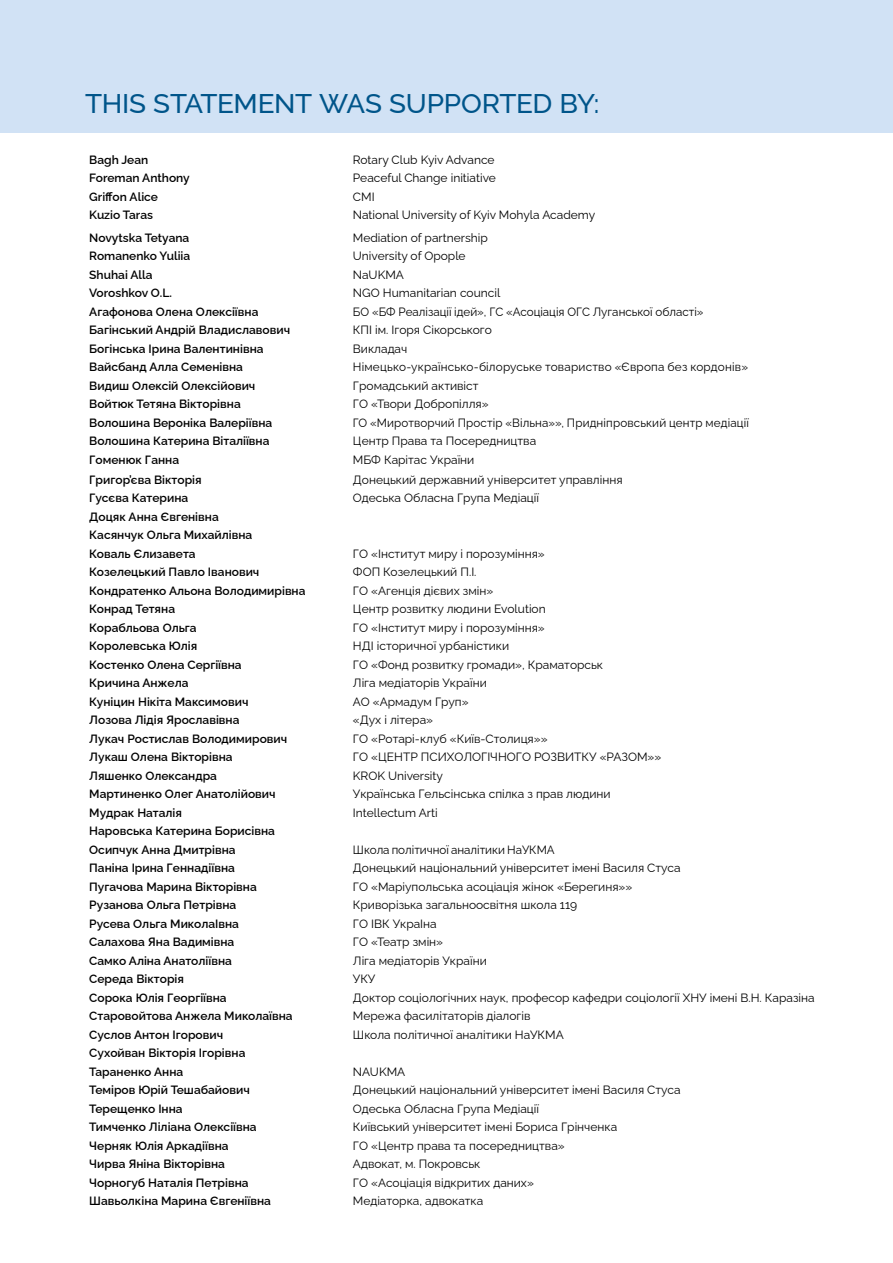
<style>
.page{position:relative;width:893px;height:1263px;background:#fff}
.page>*{position:absolute;margin:0;border:0;box-sizing:border-box;transform-origin:0 0}
.t1{font:500 27px "Raleway";letter-spacing:-.015em;color:#00558a}
.Текст{font:12px "Raleway";color:#000}
.Текст-2{font:600 12px "Raleway";color:#000}
</style>
<div class="page">
<div style="left:0;top:0;width:893px;height:132px;background:#d1e2f5"></div>
<p class="t1" style="left:85px;top:81px;width:516px">THIS STATEMENT WAS SUPPORTED BY:</p>
<p class="Текст-2" style="left:89px;top:150px;width:61px">Bagh Jean</p>
<p class="Текст" style="left:353px;top:150px;width:143px">Rotary Club Kyiv Advance</p>
<p class="Текст-2" style="left:89px;top:169px;width:102px">Foreman Anthony</p>
<p class="Текст" style="left:353px;top:169px;width:144px">Peaceful Change initiative</p>
<p class="Текст-2" style="left:89px;top:187px;width:70px">Griffon Alice</p>
<p class="Текст" style="left:353px;top:187px;width:23px">CMI</p>
<p class="Текст-2" style="left:89px;top:206px;width:65px">Kuzio Taras</p>
<p class="Текст" style="left:353px;top:206px;width:244px">National University of Kyiv Mohyla Academy</p>
<p class="Текст-2" style="left:89px;top:228px;width:102px">Novytska Tetyana</p>
<p class="Текст" style="left:353px;top:228px;width:136px">Mediation of partnership</p>
<p class="Текст-2" style="left:89px;top:247px;width:102px">Romanenko Yuliia</p>
<p class="Текст" style="left:353px;top:247px;width:114px">University of Opople</p>
<p class="Текст-2" style="left:89px;top:265px;width:65px">Shuhai Alla</p>
<p class="Текст" style="left:353px;top:265px;width:53px">NaUKMA</p>
<p class="Текст-2" style="left:89px;top:284px;width:84px">Voroshkov O.L.</p>
<p class="Текст" style="left:353px;top:284px;width:149px">NGO Humanitarian council</p>
<p class="Текст-2" style="left:89px;top:302px;width:171px">Агафонова Олена Олексіївна</p>
<p class="Текст" style="left:353px;top:302px;width:352px">БО «БФ Реалізації ідей», ГС «Асоціація ОГС Луганської області»</p>
<p class="Текст-2" style="left:89px;top:321px;width:202px">Багінський Андрій Владиславович</p>
<p class="Текст" style="left:353px;top:321px;width:141px">КПІ ім. Ігоря Сікорського</p>
<p class="Текст-2" style="left:89px;top:339px;width:176px">Богінська Ірина Валентинівна</p>
<p class="Текст" style="left:353px;top:339px;width:56px">Викладач</p>
<p class="Текст-2" style="left:89px;top:358px;width:155px">Вайсбанд Алла Семенівна</p>
<p class="Текст" style="left:353px;top:358px;width:397px">Німецько-українсько-білоруське товариство «Європа без кордонів»</p>
<p class="Текст-2" style="left:89px;top:376px;width:168px">Видиш Олексій Олексійович</p>
<p class="Текст" style="left:353px;top:376px;width:127px">Громадський активіст</p>
<p class="Текст-2" style="left:89px;top:395px;width:153px">Войтюк Тетяна Вікторівна</p>
<p class="Текст" style="left:353px;top:395px;width:137px">ГО «Твори Добропілля»</p>
<p class="Текст-2" style="left:89px;top:413px;width:185px">Волошина Вероніка Валеріївна</p>
<p class="Текст" style="left:353px;top:413px;width:398px">ГО «Миротворчий Простір «Вільна»», Придніпровський центр медіації</p>
<p class="Текст-2" style="left:89px;top:432px;width:182px">Волошина Катерина Віталіївна</p>
<p class="Текст" style="left:353px;top:432px;width:185px">Центр Права та Посередництва</p>
<p class="Текст-2" style="left:89px;top:450px;width:91px">Гоменюк Ганна</p>
<p class="Текст" style="left:353px;top:450px;width:123px">МБФ Карітас України</p>
<p class="Текст-2" style="left:89px;top:470px;width:114px">Григор’єва Вікторія</p>
<p class="Текст" style="left:353px;top:470px;width:271px">Донецький державний університет управління</p>
<p class="Текст-2" style="left:89px;top:488px;width:101px">Гусєва Катерина</p>
<p class="Текст" style="left:353px;top:488px;width:188px">Одеська Обласна Група Медіації</p>
<p class="Текст-2" style="left:89px;top:507px;width:131px">Доцяк Анна Євгенівна</p>
<p class="Текст-2" style="left:89px;top:525px;width:165px">Касянчук Ольга Михайлівна</p>
<p class="Текст-2" style="left:89px;top:544px;width:108px">Коваль Єлизавета</p>
<p class="Текст" style="left:353px;top:544px;width:193px">ГО «Інститут миру і порозуміння»</p>
<p class="Текст-2" style="left:89px;top:562px;width:172px">Козелецький Павло Іванович</p>
<p class="Текст" style="left:353px;top:562px;width:125px">ФОП Козелецький П.І.</p>
<p class="Текст-2" style="left:89px;top:581px;width:218px">Кондратенко Альона Володимирівна</p>
<p class="Текст" style="left:353px;top:581px;width:142px">ГО «Агенція дієвих змін»</p>
<p class="Текст-2" style="left:89px;top:599px;width:87px">Конрад Тетяна</p>
<p class="Текст" style="left:353px;top:599px;width:194px">Центр розвитку людини Evolution</p>
<p class="Текст-2" style="left:89px;top:618px;width:109px">Корабльова Ольга</p>
<p class="Текст" style="left:353px;top:618px;width:193px">ГО «Інститут миру і порозуміння»</p>
<p class="Текст-2" style="left:89px;top:636px;width:109px">Королевська Юлія</p>
<p class="Текст" style="left:353px;top:636px;width:158px">НДІ історичної урбаністики</p>
<p class="Текст-2" style="left:89px;top:655px;width:154px">Костенко Олена Сергіївна</p>
<p class="Текст" style="left:353px;top:655px;width:252px">ГО «Фонд розвитку громади», Краматорськ</p>
<p class="Текст-2" style="left:89px;top:673px;width:101px">Кричина Анжела</p>
<p class="Текст" style="left:353px;top:673px;width:135px">Ліга медіаторів України</p>
<p class="Текст-2" style="left:89px;top:692px;width:161px">Куніцин Нікіта Максимович</p>
<p class="Текст" style="left:353px;top:692px;width:117px">АО «Армадум Груп»</p>
<p class="Текст-2" style="left:89px;top:710px;width:152px">Лозова Лідія Ярославівна</p>
<p class="Текст" style="left:353px;top:710px;width:82px">«Дух і літера»</p>
<p class="Текст-2" style="left:89px;top:729px;width:199px">Лукач Ростислав Володимирович</p>
<p class="Текст" style="left:353px;top:729px;width:196px">ГО «Ротарі-клуб «Київ-Столиця»»</p>
<p class="Текст-2" style="left:89px;top:747px;width:145px">Лукаш Олена Вікторівна</p>
<p class="Текст" style="left:353px;top:747px;width:310px">ГО «ЦЕНТР ПСИХОЛОГІЧНОГО РОЗВИТКУ «РАЗОМ»»</p>
<p class="Текст-2" style="left:89px;top:766px;width:129px">Ляшенко Олександра</p>
<p class="Текст" style="left:353px;top:766px;width:92px">KROK University</p>
<p class="Текст-2" style="left:89px;top:784px;width:188px">Мартиненко Олег Анатолійович</p>
<p class="Текст" style="left:353px;top:784px;width:259px">Українська Гельсінська спілка з прав людини</p>
<p class="Текст-2" style="left:89px;top:803px;width:94px">Мудрак Наталія</p>
<p class="Текст" style="left:353px;top:803px;width:86px">Intellectum Arti</p>
<p class="Текст-2" style="left:89px;top:821px;width:187px">Наровська Катерина Борисівна</p>
<p class="Текст-2" style="left:89px;top:840px;width:148px">Осипчук Анна Дмитрівна</p>
<p class="Текст" style="left:353px;top:840px;width:203px">Школа політичної аналітики НаУКМА</p>
<p class="Текст-2" style="left:89px;top:858px;width:147px">Паніна Ірина Геннадіївна</p>
<p class="Текст" style="left:353px;top:858px;width:329px">Донецький національний університет імені Василя Стуса</p>
<p class="Текст-2" style="left:89px;top:877px;width:169px">Пугачова Марина Вікторівна</p>
<p class="Текст" style="left:353px;top:877px;width:281px">ГО «Маріупольська асоціація жінок «Берегиня»»</p>
<p class="Текст-2" style="left:89px;top:895px;width:149px">Рузанова Ольга Петрівна</p>
<p class="Текст" style="left:353px;top:895px;width:226px">Криворізька загальноосвітня школа 119</p>
<p class="Текст-2" style="left:89px;top:914px;width:151px">Русева Ольга МиколаIвна</p>
<p class="Текст" style="left:353px;top:914px;width:85px">ГО IВК УкраIна</p>
<p class="Текст-2" style="left:89px;top:932px;width:147px">Салахова Яна Вадимівна</p>
<p class="Текст" style="left:353px;top:932px;width:92px">ГО «Театр змін»</p>
<p class="Текст-2" style="left:89px;top:951px;width:144px">Самко Аліна Анатоліївна</p>
<p class="Текст" style="left:353px;top:951px;width:135px">Ліга медіаторів України</p>
<p class="Текст-2" style="left:89px;top:969px;width:96px">Середа Вікторія</p>
<p class="Текст" style="left:353px;top:969px;width:24px">УКУ</p>
<p class="Текст-2" style="left:89px;top:988px;width:139px">Сорока Юлія Георгіївна</p>
<p class="Текст" style="left:353px;top:988px;width:463px">Доктор соціологічних наук, професор кафедри соціології ХНУ імені В.Н. Каразіна</p>
<p class="Текст-2" style="left:89px;top:1006px;width:205px">Старовойтова Анжела Миколаївна</p>
<p class="Текст" style="left:353px;top:1006px;width:179px">Мережа фасилітаторів діалогів</p>
<p class="Текст-2" style="left:89px;top:1025px;width:135px">Суслов Антон Ігорович</p>
<p class="Текст" style="left:353px;top:1025px;width:212px">Школа політичної аналітики НаУКМА</p>
<p class="Текст-2" style="left:89px;top:1043px;width:158px">Сухойван Вікторія Ігорівна</p>
<p class="Текст-2" style="left:89px;top:1062px;width:95px">Тараненко Анна</p>
<p class="Текст" style="left:353px;top:1062px;width:54px">NAUKMA</p>
<p class="Текст-2" style="left:89px;top:1080px;width:162px">Теміров Юрій Тешабайович</p>
<p class="Текст" style="left:353px;top:1080px;width:329px">Донецький національний університет імені Василя Стуса</p>
<p class="Текст-2" style="left:89px;top:1099px;width:95px">Терещенко Інна</p>
<p class="Текст" style="left:353px;top:1099px;width:188px">Одеська Обласна Група Медіації</p>
<p class="Текст-2" style="left:89px;top:1117px;width:169px">Тимченко Ліліана Олексіївна</p>
<p class="Текст" style="left:353px;top:1117px;width:266px">Київський університет імені Бориса Грінченка</p>
<p class="Текст-2" style="left:89px;top:1136px;width:141px">Черняк Юлія Аркадіївна</p>
<p class="Текст" style="left:353px;top:1136px;width:213px">ГО «Центр права та посередництва»</p>
<p class="Текст-2" style="left:89px;top:1154px;width:137px">Чирва Яніна Вікторівна</p>
<p class="Текст" style="left:353px;top:1154px;width:129px">Адвокат, м. Покровськ</p>
<p class="Текст-2" style="left:89px;top:1173px;width:161px">Чорногуб Наталія Петрівна</p>
<p class="Текст" style="left:353px;top:1173px;width:182px">ГО «Асоціація відкритих даних»</p>
<p class="Текст-2" style="left:89px;top:1191px;width:183px">Шавьолкіна Марина Євгеніївна</p>
<p class="Текст" style="left:353px;top:1191px;width:132px">Медіаторка, адвокатка</p>
</div>
